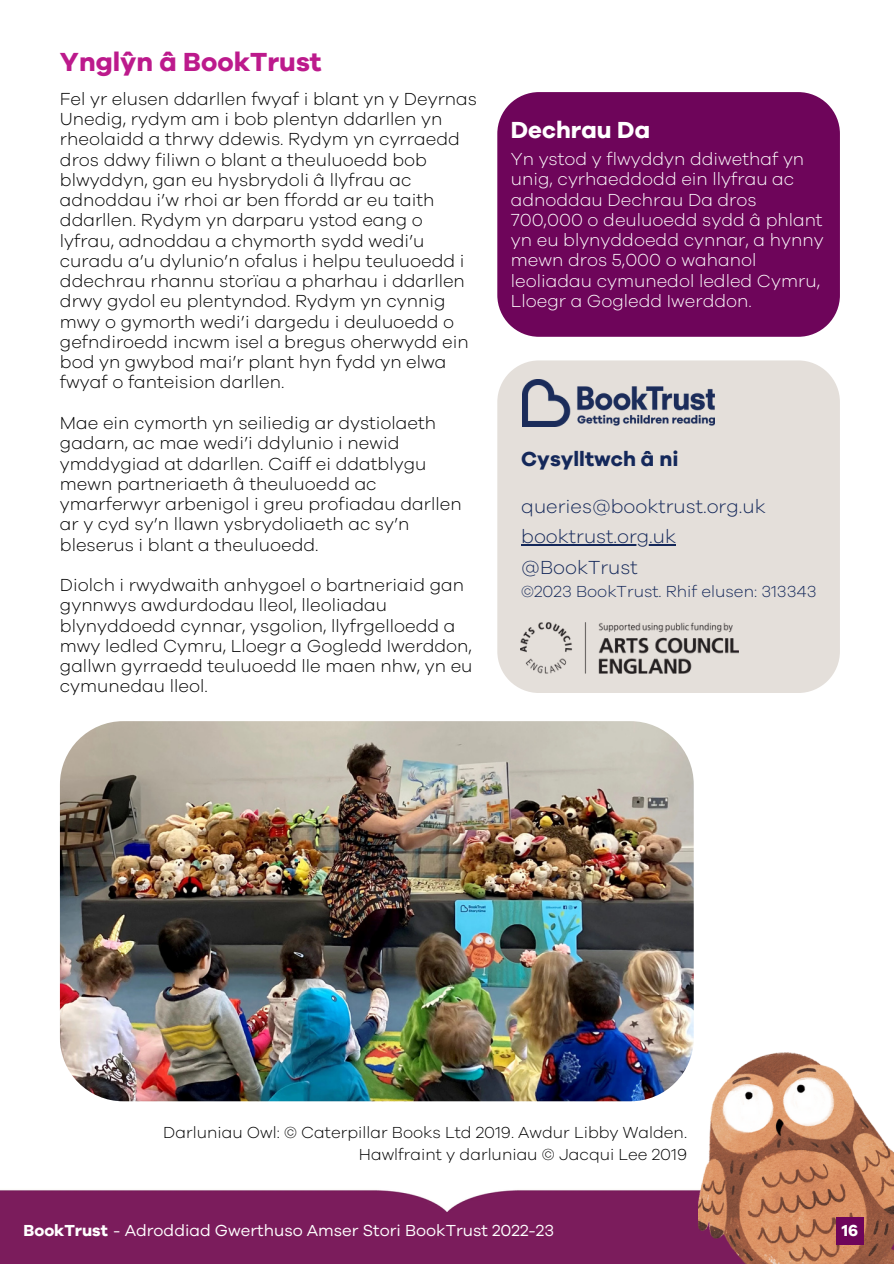
<style>
.page{position:relative;width:894px;height:1264px;background:#fff}
.page>*{position:absolute;margin:0;border:0;box-sizing:border-box;transform-origin:0 0}
.t1{font:700 27px "Galano Grotesque";color:#bc1a8c}
.t2{font:700 24px "Galano Grotesque";color:#fff}
.t3{font:700 21px "Galano Grotesque";color:#14285a}
.t4{font:300 19.5px "Galano Grotesque";color:#14285a}
.t5{font:300 18px/20.2px "Galano Grotesque";color:#000}
.t6{font:300 18px/20.2px "Galano Grotesque";color:#fff}
.t7{font:300 16.5px/22.5px "Galano Grotesque";color:#000;text-align:right}
.t8{font:16.5px "Galano Grotesque";color:#fff}
.t9{font:300 16.5px "Galano Grotesque";color:#14285a}
.t10{font:700 16.5px "Galano Grotesque";color:#fff}
.s1{font-weight:700}
</style>
<div class="page">
<img style="left:60px;top:721px;width:633px;height:380px;border-radius:63px">
<div style="left:497px;top:92px;width:342px;height:245px;background:#6e055a"></div>
<div style="left:497px;top:360px;width:342px;height:333px;background:#e4dfda"></div>
<img style="left:522px;top:379px;width:192px;height:48px">
<img style="left:520px;top:622px;width:218px;height:52px">
<hr style="left:521px;top:544px;width:155px;height:1px;background:#14285a">
<div style="left:0;top:1190px;width:697px;height:73px;background:#7b1c5c"></div>
<img style="left:697px;top:1052px;width:196px;height:211px">
<div style="left:835px;top:1217px;width:28px;height:27px;background:#6e055a"></div>
<p class="t1" style="left:60px;top:44px;width:263px">Ynglŷn â BookTrust</p>
<p class="t5" style="left:60px;top:89px;width:418px">Fel yr elusen ddarllen fwyaf i blant yn y Deyrnas Unedig, rydym am i bob plentyn ddarllen yn rheolaidd a thrwy ddewis. Rydym yn cyrraedd dros ddwy filiwn o blant a theuluoedd bob blwyddyn, gan eu hysbrydoli â llyfrau ac adnoddau i’w rhoi ar ben ffordd ar eu taith ddarllen. Rydym yn darparu ystod eang o lyfrau, adnoddau a chymorth sydd wedi’u curadu a’u dylunio’n ofalus i helpu teuluoedd i ddechrau rhannu storïau a pharhau i ddarllen drwy gydol eu plentyndod. Rydym yn cynnig mwy o gymorth wedi’i dargedu i deuluoedd o gefndiroedd incwm isel a bregus oherwydd ein bod yn gwybod mai’r plant hyn fydd yn elwa fwyaf o fanteision darllen.</p>
<p class="t5" style="left:60px;top:413px;width:403px">Mae ein cymorth yn seiliedig ar dystiolaeth gadarn, ac mae wedi’i ddylunio i newid ymddygiad at ddarllen. Caiff ei ddatblygu mewn partneriaeth â theuluoedd ac ymarferwyr arbenigol i greu profiadau darllen ar y cyd sy’n llawn ysbrydoliaeth ac sy’n bleserus i blant a theuluoedd.</p>
<p class="t5" style="left:60px;top:575px;width:414px">Diolch i rwydwaith anhygoel o bartneriaid gan gynnwys awdurdodau lleol, lleoliadau blynyddoedd cynnar, ysgolion, llyfrgelloedd a mwy ledled Cymru, Lloegr a Gogledd Iwerddon, gallwn gyrraedd teuluoedd lle maen nhw, yn eu cymunedau lleol.</p>
<p class="t2" style="left:510px;top:114px;width:141px">Dechrau Da</p>
<p class="t6" style="left:510px;top:149px;width:314px">Yn ystod y flwyddyn ddiwethaf yn unig, cyrhaeddodd ein llyfrau ac adnoddau Dechrau Da dros<br>700,000 o deuluoedd sydd â phlant yn eu blynyddoedd cynnar, a hynny mewn dros 5,000 o wahanol leoliadau cymunedol ledled Cymru,<br>Lloegr a Gogledd Iwerddon.</p>
<p class="t3" style="left:521px;top:444px;width:159px">Cysylltwch â ni</p>
<p class="t4" style="left:521px;top:493px;width:246px">queries@booktrust.org.uk</p>
<p class="t4" style="left:521px;top:524px;width:156px">booktrust.org.uk</p>
<p class="t4" style="left:521px;top:554px;width:118px">@BookTrust</p>
<p class="t9" style="left:521px;top:581px;width:296px">©2023 BookTrust. Rhif elusen: 313343</p>
<p class="t7" style="left:163px;top:1120px;width:525px">Darluniau Owl: © Caterpillar Books Ltd 2019. Awdur Libby Walden.<br>Hawlfraint y darluniau © Jacqui Lee 2019</p>
<p class="t10" style="left:842px;top:1213px;width:19px">10</p>
<p class="t8" style="left:23px;top:1219px;width:532px"><span class="s1">BookTrust</span> - Adroddiad Gwerthuso Amser Stori BookTrust 2022-23</p>
<p class="t10" style="left:841px;top:1219px;width:18px">16</p>
</div>
